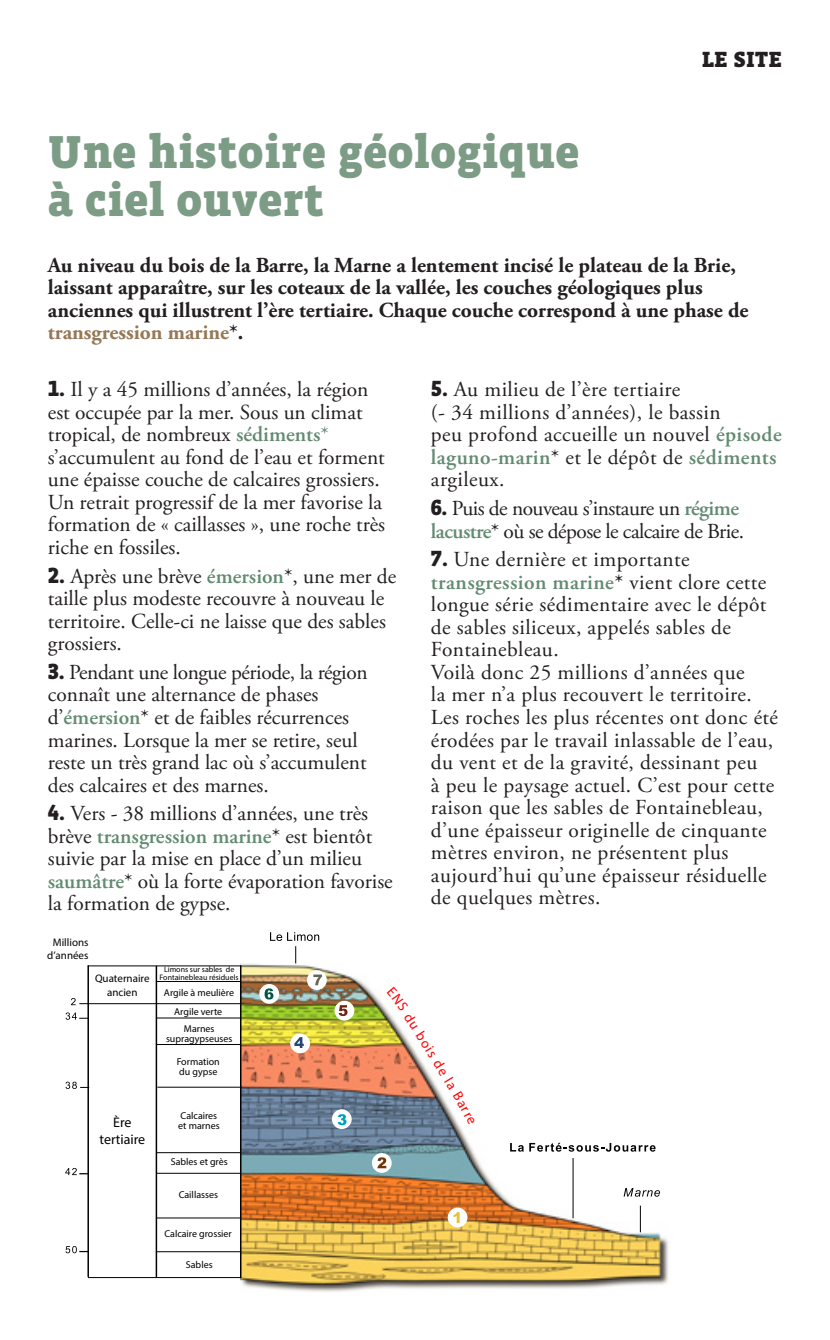
<style>
.page{position:relative;width:830px;height:1340px;background:#fff}
.page>*{position:absolute;margin:0;border:0;box-sizing:border-box;transform-origin:0 0}
.t1{font:900 47.25px "Vista Slab OTCE";color:#7d9c86}
.t2{font:900 22.5px "Vista Slab OTCE";color:#231f20}
.t3{font:21.38px/22.5px "Adobe Garamond Pro";color:#231f20}
.t4{font:21.38px/22.5px "Adobe Garamond Pro";letter-spacing:.02em;color:#231f20}
.t5{font:700 21.38px/22.5px "Adobe Garamond Pro";color:#231f20}
.t6{font:21.38px/22.5px "Adobe Garamond Pro";letter-spacing:-.025em;color:#231f20}
.t7{font:13.95px "Myriad Pro";color:#f00}
.t8{font:13.95px/16.7px "Myriad Pro";color:#000;text-align:center}
.t9{font:11.03px/13px "Myriad Pro";color:#000;text-align:center}
.t10{font:9.9px/9.9px "Myriad Pro";color:#000}
.t11{font:7.88px/7.9px "Myriad Pro";color:#000;text-align:center}
.s1{color:#967856}
.s2{font-family:"Vista Slab OTCE";font-weight:900;font-size:22.5px}
.s3{font-weight:600;color:#628b71}
.s4{color:#628b71}
.s5{font-weight:600}
</style>
<div class="page">
<svg style="left:71px;top:998px;width:5px;height:7px"></svg>
<img style="left:240px;top:963px;width:429px;height:329px">
<hr style="left:240px;top:965px;width:1px;height:312px;background:#000">
<hr style="left:156px;top:1172px;width:84px;height:1px;background:#000">
<svg style="left:65px;top:1081px;width:22px;height:7px"></svg>
<hr style="left:157px;top:1251px;width:84px;height:1px;background:#000">
<hr style="left:157px;top:1086px;width:84px;height:1px;background:#000">
<svg style="left:65px;top:1012px;width:22px;height:7px"></svg>
<hr style="left:156px;top:1017px;width:84px;height:1px;background:#000">
<hr style="left:88px;top:965px;width:152px;height:1px;background:#000">
<hr style="left:88px;top:1277px;width:152px;height:1px;background:#000">
<hr style="left:156px;top:1217px;width:84px;height:1px;background:#000">
<hr style="left:156px;top:1152px;width:84px;height:1px;background:#000">
<hr style="left:156px;top:1044px;width:84px;height:1px;background:#000">
<hr style="left:156px;top:981px;width:84px;height:1px;background:#000">
<hr style="left:79px;top:1003px;width:161px;height:1px;background:#000">
<hr style="left:87px;top:965px;width:2px;height:311px;background:#000">
<hr style="left:155px;top:965px;width:2px;height:312px;background:#000">
<svg style="left:65px;top:1167px;width:23px;height:8px"></svg>
<svg style="left:65px;top:1245px;width:23px;height:8px"></svg>
<hr style="left:572px;top:1155px;width:1px;height:63px;background:#000">
<div style="left:508px;top:1142px;width:128px;height:15px;background:#fff"></div>
<svg style="left:510px;top:1143px;width:13px;height:8px"></svg>
<svg style="left:529px;top:1142px;width:126px;height:9px"></svg>
<svg style="left:270px;top:932px;width:49px;height:31px"></svg>
<svg style="left:639px;top:1205px;width:1px;height:27px"></svg>
<div style="left:618px;top:1187px;width:42px;height:15px;background:#fff"></div>
<svg style="left:623px;top:1188px;width:36px;height:8px"></svg>
<svg style="left:447px;top:1207px;width:20px;height:20px"></svg>
<div style="left:372px;top:1153px;width:19px;height:19px;background:#fff;border-radius:50%"></div>
<div style="left:332px;top:1109px;width:19px;height:20px;background:#fff;border-radius:50%"></div>
<div style="left:290px;top:1033px;width:20px;height:20px;background:#fff;border-radius:50%"></div>
<svg style="left:334px;top:1000px;width:20px;height:20px"></svg>
<div style="left:259px;top:984px;width:20px;height:19px;background:#fff;border-radius:50%"></div>
<div style="left:307px;top:970px;width:19px;height:20px;background:#fff;border-radius:50%"></div>
<svg style="left:453px;top:1211px;width:6px;height:11px"></svg>
<svg style="left:377px;top:1157px;width:9px;height:11px"></svg>
<svg style="left:337px;top:1114px;width:9px;height:11px"></svg>
<svg style="left:294px;top:1037px;width:9px;height:10px"></svg>
<svg style="left:338px;top:1005px;width:9px;height:11px"></svg>
<svg style="left:264px;top:988px;width:9px;height:11px"></svg>
<svg style="left:313px;top:974px;width:9px;height:11px"></svg>
<svg style="left:387px;top:986px;width:21px;height:25px"></svg>
<svg style="left:452px;top:1091px;width:12px;height:10px"></svg>
<p class="t1" style="left:48px;top:125px;width:533px">Une histoire géologique</p>
<p class="t1" style="left:48px;top:173px;width:277px">à ciel ouvert</p>
<p class="t2" style="left:701px;top:47px;width:82px">LE SITE</p>
<p class="t5" style="left:48px;top:254px;width:701px">Au niveau du bois de la Barre, la Marne a lentement incisé le plateau de la Brie, laissant apparaître, sur les coteaux de la vallée, les couches géologiques plus anciennes qui illustrent l’ère tertiaire. Chaque couche correspond à une phase de <span class="s1">transgression marine</span>*.</p>
<p class="t3" style="left:48px;top:379px;width:338px"><span class="s2">1.</span> Il y a 45 millions d’années, la région est occupée par la mer. Sous un climat tropical, de nombreux <span class="s3">sédiments</span><span class="s4">* </span>s’accumulent au fond de l’eau et forment une épaisse couche de calcaires grossiers.<br>Un retrait progressif de la mer favorise la formation de « caillasses », une roche très riche en fossiles.</p>
<p class="t3" style="left:48px;top:565px;width:350px"><span class="s2">2.</span> Après une brève <span class="s3">émersion</span>*, une mer de taille plus modeste recouvre à nouveau le territoire. Celle-ci ne laisse que des sables grossiers.</p>
<p class="t3" style="left:48px;top:661px;width:321px"><span class="s2">3.</span> Pendant une longue période, la région connaît une alternance de phases d’<span class="s3">émersion</span>* et de faibles récurrences marines. Lorsque la mer se retire, seul reste un très grand lac où s’accumulent des calcaires et des marnes.</p>
<p class="t3" style="left:48px;top:803px;width:346px"><span class="s2">4.</span> Vers - 38 millions d’années, une très brève <span class="s3">transgression marine</span>* est bientôt suivie par la mise en place d’un milieu <span class="s3">saumâtre</span>* où la forte évaporation favorise la formation de gypse.</p>
<p class="t9" style="left:47px;top:935px;width:43px">Millions d’années</p>
<p class="t9" style="left:95px;top:971px;width:56px">Quaternaire ancien</p>
<p class="t11" style="left:159px;top:965px;width:80px">Limons sur sables de<br>Fontainebleau résiduels</p>
<p class="t10" style="left:164px;top:987px;width:72px">Argile à meulière</p>
<p class="t4" style="left:431px;top:379px;width:251px"><span class="s2">5.</span> Au milieu de l’ère tertiaire</p>
<p class="t4" style="left:431px;top:401px;width:352px">(- 34 millions d’années), le bassin<br>peu profond accueille un nouvel <span class="s3">épisode laguno-marin</span>* et le dépôt de <span class="s3">sédiments </span>argileux.</p>
<p class="t6" style="left:431px;top:498px;width:314px"><span class="s2">6.</span> Puis de nouveau s’instaure un <span class="s3">régime lacustre</span>* où se dépose le calcaire de Brie.</p>
<p class="t4" style="left:431px;top:549px;width:337px"><span class="s2">7.</span> Une dernière et importante <span class="s3">transgression marine</span><span class="s5">*</span> vient clore cette longue série sédimentaire avec le dépôt de sables siliceux, appelés sables de Fontainebleau.</p>
<p class="t4" style="left:431px;top:661px;width:348px">Voilà donc 25 millions d’années que<br>la mer n’a plus recouvert le territoire.<br>Les roches les plus récentes ont donc été érodées par le travail inlassable de l’eau, du vent et de la gravité, dessinant peu<br>à peu le paysage actuel. C’est pour cette raison que les sables de Fontainebleau, d’une épaisseur originelle de cinquante mètres environ, ne présentent plus aujourd’hui qu’une épaisseur résiduelle de quelques mètres.</p>
<p class="t8" style="left:99px;top:1113px;width:47px">Ère tertiaire</p>
<p class="t10" style="left:174px;top:1002px;width:49px;line-height:16.9px;text-align:center">Argile verte<br>Marnes</p>
<p class="t10" style="left:166px;top:1033px;width:68px">supragypseuses</p>
<p class="t10" style="left:177px;top:1056px;width:45px">Formation du gypse</p>
<p class="t10" style="left:178px;top:1110px;width:43px">Calcaires et marnes</p>
<p class="t10" style="left:171px;top:1156px;width:58px">Sables et grès</p>
<p class="t10" style="left:179px;top:1189px;width:41px">Caillasses</p>
<p class="t10" style="left:164px;top:1228px;width:69px">Calcaire grossier</p>
<p class="t10" style="left:186px;top:1259px;width:28px">Sables</p>
<p class="t7" style="left:414px;top:1009px;width:89px;rotate:58deg">du bois de la</p>
<p class="t7" style="left:468px;top:1096px;width:28px;rotate:61deg">arre</p>
</div>
